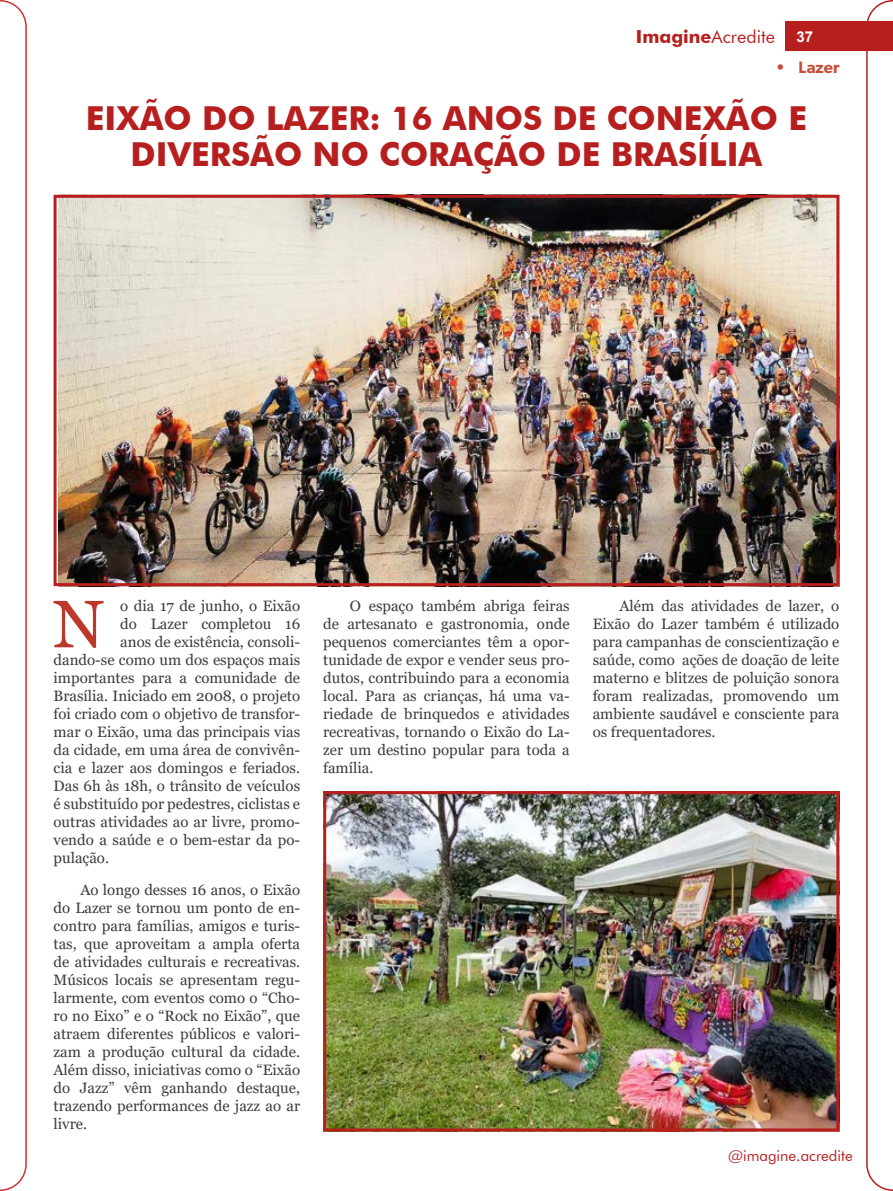
<style>
.page{position:relative;width:893px;height:1191px;background:#fff}
.page>*{position:absolute;margin:0;border:0;box-sizing:border-box;transform-origin:0 0}
.t1{font:66.9px "Georgia";color:#be372b}
.t2{font:700 33px/36px "Futura BT";color:#b71f1f;text-align:center}
.t3{font:18px "Futura BT";color:#b71f1f}
.t4{font:600 16.5px "Gibson";color:#c54e3a}
.t5{font:15px/18px "Georgia";color:#3c3c3b;text-align:justify}
.t6{font:15px "Futura BT";color:#b71f1f}
.t7{font:700 15px "Arial";color:#fff}
.s1{font-weight:700}
</style>
<div class="page">
<div style="left:786px;top:21px;width:107px;height:30px;background:#b71f1f"></div>
<img style="left:59px;top:199px;width:776px;height:383px">
<div style="left:54px;top:195px;width:785px;height:391px;border:3px solid #b71f1f"></div>
<img style="left:327px;top:795px;width:508px;height:332px">
<div style="left:323px;top:791px;width:516px;height:340px;border:3px solid #b71f1f"></div>
<svg style="left:0;top:0;width:27px;height:1191px"></svg>
<svg style="left:866px;top:0;width:27px;height:1191px"></svg>
<p class="t3" style="left:636px;top:26px;width:141px"><span class="s1">Imagine</span>Acredite</p>
<p class="t7" style="left:796px;top:26px;width:18px">37</p>
<p class="t4" style="left:776px;top:57px;width:65px">• Lazer</p>
<h2 class="t2" style="left:86px;top:100px;width:723px">EIXÃO DO LAZER: 16 ANOS DE CONEXÃO E<br>DIVERSÃO NO CORAÇÃO DE BRASÍLIA</h2>
<h1 class="t1" style="left:53px;top:584px;width:53px">N</h1>
<p class="t5" style="left:120px;top:597px;width:181px">o dia 17 de junho, o Eixão</p>
<p class="t5" style="left:120px;top:615px;width:181px">do Lazer completou 16</p>
<p class="t5" style="left:120px;top:633px;width:181px">anos de existência, consoli-</p>
<p class="t5" style="left:54px;top:651px;width:248px">dando-se como um dos espaços mais</p>
<p class="t5" style="left:54px;top:669px;width:248px">importantes para a comunidade de</p>
<p class="t5" style="left:54px;top:687px;width:248px">Brasília. Iniciado em 2008, o projeto</p>
<p class="t5" style="left:54px;top:705px;width:248px">foi criado com o objetivo de transfor-</p>
<p class="t5" style="left:54px;top:723px;width:248px">mar o Eixão, uma das principais vias</p>
<p class="t5" style="left:54px;top:741px;width:248px">da cidade, em uma área de convivên-</p>
<p class="t5" style="left:54px;top:759px;width:248px">cia e lazer aos domingos e feriados.</p>
<p class="t5" style="left:54px;top:777px;width:248px">Das 6h às 18h, o trânsito de veículos</p>
<p class="t5" style="left:54px;top:795px;width:248px">é substituído por pedestres, ciclistas e</p>
<p class="t5" style="left:54px;top:813px;width:248px">outras atividades ao ar livre, promo-</p>
<p class="t5" style="left:54px;top:831px;width:248px">vendo a saúde e o bem-estar da po-</p>
<p class="t5" style="left:54px;top:849px;width:57px">pulação.</p>
<p class="t5" style="left:54px;top:881px;width:248px;text-indent:27px">Ao longo desses 16 anos, o Eixão do Lazer se tornou um ponto de en&shy;contro para famílias, amigos e turis&shy;tas, que aproveitam a ampla oferta de atividades culturais e recreativas.<br>Músicos locais se apresentam regu&shy;larmente, com eventos como o “Cho&shy;ro no Eixo” e o “Rock no Eixão”, que atraem diferentes públicos e valori&shy;zam a produção cultural da cidade.<br>Além disso, iniciativas como o “Eixão do Jazz” vêm ganhando destaque, trazendo performances de jazz ao ar livre.</p>
<p class="t5" style="left:323px;top:597px;width:248px;text-indent:27px">O espaço também abriga feiras de artesanato e gastronomia, onde pequenos comerciantes têm a opor&shy;tunidade de expor e vender seus pro&shy;dutos, contribuindo para a economia local. Para as crianças, há uma va&shy;riedade de brinquedos e atividades recreativas, tornando o Eixão do La&shy;zer um destino popular para toda a família.</p>
<p class="t5" style="left:593px;top:597px;width:248px;text-indent:27px">Além das atividades de lazer, o Eixão do Lazer também é utilizado para campanhas de conscientização e saúde, como ações de doação de leite materno e blitzes de poluição sonora foram realizadas, promovendo um ambiente saudável e consciente para os frequentadores.</p>
<p class="t6" style="left:728px;top:1146px;width:126px">@imagine.acredite</p>
</div>
